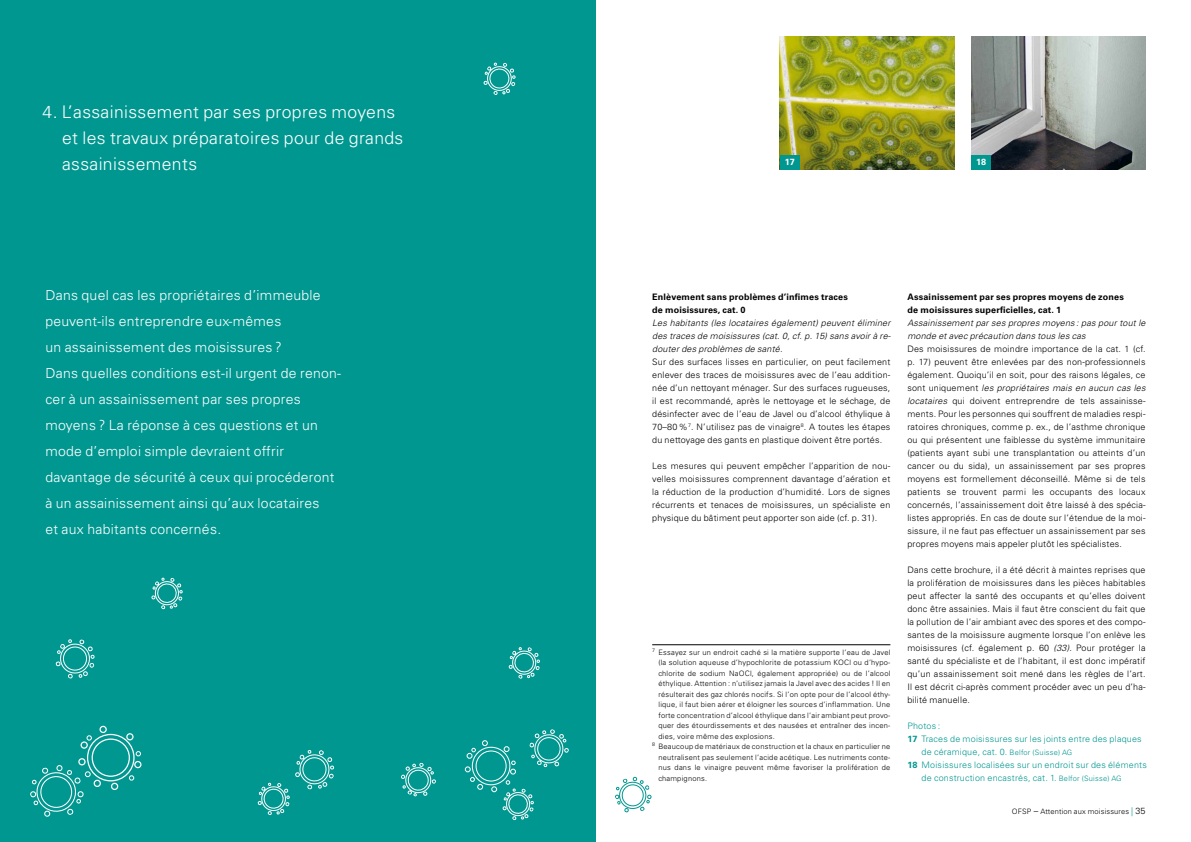
<style>
.page{position:relative;width:1191px;height:842px;background:#fff}
.page>*{position:absolute;margin:0;border:0;box-sizing:border-box;transform-origin:0 0}
._01_Kapiteltitel{font:300 17.4px/26px "Univers LT Std";letter-spacing:.02em;color:#fff}
._02_Lead{font:300 13.9px/26px "Univers LT Std";letter-spacing:.02em;color:#fff}
._04_Text{font:300 8.9px/13px "Univers LT Std";letter-spacing:.02em;color:#000;text-align:justify}
._04_Text-2{font:italic 300 8.9px/13px "Univers LT Std";letter-spacing:.02em;color:#000;text-align:justify}
._06_Legende{font:300 8.9px/13px "Univers LT Std";letter-spacing:.02em;color:#009790}
._03_Untertitel{font:700 8.9px/13px "Univers LT Std";letter-spacing:.02em;color:#000}
._06_Legende-2{font:700 8.9px "Univers LT Std";color:#fff}
._05_Fussnote{font:300 7.4px/10.5px "Univers LT Std";letter-spacing:.03em;color:#000;text-align:justify}
.s1{font-style:italic}
.s2{font-weight:700}
.s3{font-size:7.4px}
.s4{font-size:8.9px}
.s5{font-size:8.9px;color:#009790}
</style>
<div class="page">
<div style="left:0;top:0;width:595px;height:842px;background:#009790"></div>
<hr style="left:652px;top:644px;width:238px;height:1px;background:#000">
<img style="left:971px;top:37px;width:174px;height:133px">
<img style="left:780px;top:37px;width:174px;height:133px">
<div style="left:780px;top:156px;width:19px;height:14px;background:#009790"></div>
<div style="left:971px;top:156px;width:20px;height:14px;background:#009790"></div>
<svg style="left:615px;top:776px;width:37px;height:37px"></svg>
<svg style="left:55px;top:639px;width:40px;height:40px"></svg>
<svg style="left:30px;top:726px;width:111px;height:91px"></svg>
<svg style="left:508px;top:647px;width:32px;height:32px"></svg>
<svg style="left:465px;top:729px;width:104px;height:91px"></svg>
<svg style="left:257px;top:750px;width:77px;height:65px"></svg>
<svg style="left:151px;top:578px;width:32px;height:32px"></svg>
<svg style="left:401px;top:762px;width:35px;height:34px"></svg>
<svg style="left:483px;top:63px;width:33px;height:32px"></svg>
<p class="_01_Kapiteltitel" style="left:62px;top:99px;width:343px;text-indent:-20px">4. L’assainissement par ses propres moyens et les travaux préparatoires pour de grands assainissements</p>
<p class="_02_Lead" style="left:45px;top:282px;width:297px">Dans quel cas les propriétaires d’immeuble peuvent-ils entreprendre eux-mêmes<br>un assainissement des moisissures ?<br>Dans quelles conditions est-il urgent de renon&shy;cer à un assainissement par ses propres moyens ? La réponse à ces questions et un mode d’emploi simple devraient offrir davantage de sécurité à ceux qui procéderont à un assainissement ainsi qu’aux locataires<br>et aux habitants concernés.</p>
<p class="_06_Legende-2" style="left:784px;top:157px;width:11px">17</p>
<p class="_06_Legende-2" style="left:976px;top:157px;width:12px">18</p>
<p class="_03_Untertitel" style="left:652px;top:290px;width:197px">Enlèvement sans problèmes d’infimes traces de moisissures, cat. 0</p>
<p class="_04_Text-2" style="left:652px;top:316px;width:240px">Les habitants (les locataires également) peuvent éliminer des traces de moisissures (cat. 0, cf. p. 15) sans avoir à re&shy;douter des problèmes de santé.</p>
<p class="_04_Text" style="left:652px;top:355px;width:240px">Sur des surfaces lisses en particulier, on peut facilement enlever des traces de moisissures avec de l’eau addition&shy;née d’un nettoyant ménager. Sur des surfaces rugueuses, il est recommandé, après le nettoyage et le séchage, de désinfecter avec de l’eau de Javel ou d’alcool éthylique à 70–80%<sup>7</sup>. N’utilisez pas de vinaigre<sup>8</sup>. A toutes les étapes du nettoyage des gants en plastique doivent être portés.</p>
<p class="_04_Text" style="left:652px;top:459px;width:240px">Les mesures qui peuvent empêcher l’apparition de nou&shy;velles moisissures comprennent davantage d’aération et la réduction de la production d’humidité. Lors de signes récurrents et tenaces de moisissures, un spécialiste en physique du bâtiment peut apporter son aide (cf. p. 31).</p>
<p class="_05_Fussnote" style="left:658px;top:647px;width:233px;text-indent:-6px"><sup>7</sup> Essayez sur un endroit caché si la matière supporte l’eau de Javel (la solution aqueuse d’hypochlorite de potassium KOCl ou d’hypo&shy;chlorite de sodium NaOCl, également appropriée) ou de l’alcool éthylique. Attention : n’utilisez jamais la Javel avec des acides ! Il en résulterait des gaz chlorés nocifs. Si l’on opte pour de l’alcool éthy&shy;lique, il faut bien aérer et éloigner les sources d’inflammation. Une forte concentration d’alcool éthylique dans l’air ambiant peut provo&shy;quer des étourdissements et des nausées et entraîner des incen&shy;dies, voire même des explosions.</p>
<p class="_05_Fussnote" style="left:658px;top:741px;width:233px;text-indent:-6px"><sup>8</sup> Beaucoup de matériaux de construction et la chaux en particulier ne neutralisent pas seulement l’acide acétique. Les nutriments conte&shy;nus dans le vinaigre peuvent même favoriser la prolifération de champignons.</p>
<p class="_03_Untertitel" style="left:907px;top:290px;width:218px">Assainissement par ses propres moyens de zones de moisissures superficielles, cat. 1</p>
<p class="_04_Text-2" style="left:907px;top:316px;width:240px">Assainissement par ses propres moyens : pas pour tout le monde et avec précaution dans tous les cas</p>
<p class="_04_Text" style="left:907px;top:342px;width:240px">Des moisissures de moindre importance de la cat. 1 (cf. p. 17) peuvent être enlevées par des non-professionnels également. Quoiqu’il en soit, pour des raisons légales, ce sont uniquement <span class="s1">les propriétaires mais en aucun cas les locataires</span> qui doivent entreprendre de tels assainisse&shy;ments. Pour les personnes qui souffrent de maladies respi&shy;ratoires chroniques, comme p. ex., de l’asthme chronique ou qui présentent une faiblesse du système immunitaire (patients ayant subi une transplantation ou atteints d’un cancer ou du sida), un assainissement par ses propres moyens est formellement déconseillé. Même si de tels patients se trouvent parmi les occupants des locaux concernés, l’assainissement doit être laissé à des spécia&shy;listes appropriés. En cas de doute sur l’étendue de la moi&shy;sissure, il ne faut pas effectuer un assainissement par ses propres moyens mais appeler plutôt les spécialistes.</p>
<p class="_04_Text" style="left:907px;top:563px;width:240px">Dans cette brochure, il a été décrit à maintes reprises que la prolifération de moisissures dans les pièces habitables peut affecter la santé des occupants et qu’elles doivent donc être assainies. Mais il faut être conscient du fait que la pollution de l’air ambiant avec des spores et des compo&shy;santes de la moisissure augmente lorsque l’on enlève les moisissures (cf. également p. 60 <span class="s1">(33)</span>. Pour protéger la santé du spécialiste et de l’habitant, il est donc impératif qu’un assainissement soit mené dans les règles de l’art.<br>Il est décrit ci-après comment procéder avec un peu d’ha&shy;bilité manuelle.</p>
<p class="_06_Legende" style="left:907px;top:719px;width:34px">Photos :</p>
<p class="_06_Legende" style="left:921px;top:732px;width:222px;text-indent:-14px"><span class="s2">17</span> Traces de moisissures sur les joints entre des plaques de céramique, cat. 0. <span class="s3">Belfor (Suisse) AG</span></p>
<p class="_06_Legende" style="left:921px;top:758px;width:227px;text-indent:-14px"><span class="s2">18</span> Moisissures localisées sur un endroit sur des éléments de construction encastrés, cat. 1. <span class="s3">Belfor (Suisse) AG</span></p>
<p class="_05_Fussnote" style="left:1011px;top:807px;width:135px">OFSP <span class="s4">–</span> Attention aux moisissures <span class="s5">|</span> <span class="s4">35</span></p>
</div>
